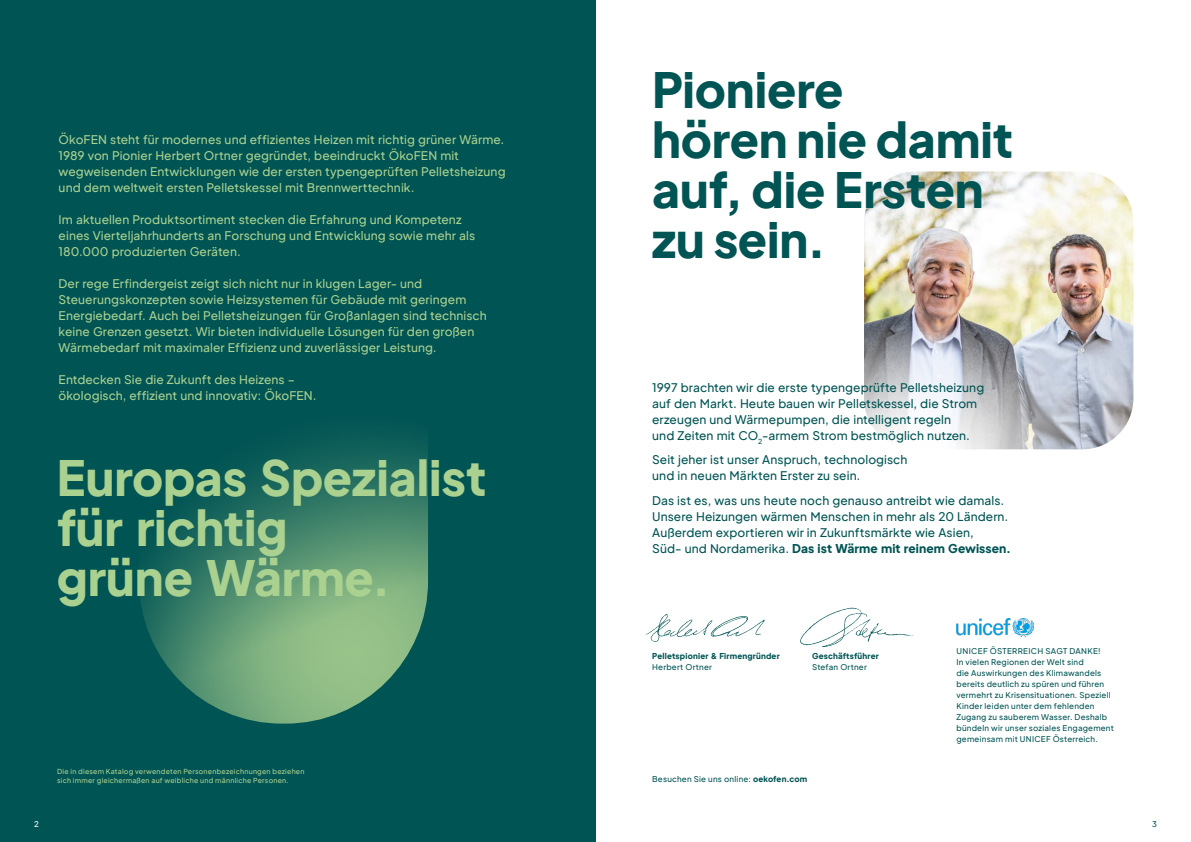
<style>
.page{position:relative;width:1191px;height:842px;background:#fff}
.page>*{position:absolute;margin:0;border:0;box-sizing:border-box;transform-origin:0 0}
.t1{font:800 48px/50px "Plus Jakarta Sans";letter-spacing:-.005em;color:#005454}
.t2{font:800 48px/50px "Plus Jakarta Sans";letter-spacing:-.005em;color:#abd190}
.t3{font:500 12px/16px "Plus Jakarta Sans";letter-spacing:.005em;color:#abd190}
.t4{font:500 12px/16px "Plus Jakarta Sans";letter-spacing:.005em;color:#005454}
.t5{font:500 8px/11px "Plus Jakarta Sans";letter-spacing:.025em;color:#005454}
.t6{font:800 8px "Plus Jakarta Sans";letter-spacing:.02em;color:#005454}
.t7{font:500 8px "Plus Jakarta Sans";color:#fff}
.t8{font:500 7px/9px "Plus Jakarta Sans";letter-spacing:.03em;color:#abd190}
.s1{font-weight:800}
</style>
<div class="page">
<div style="left:0;top:0;width:595px;height:842px;background:#005454"></div>
<svg style="left:140px;top:436px;width:288px;height:288px"></svg>
<img style="left:645px;top:614px;width:120px;height:27px">
<img style="left:800px;top:611px;width:113px;height:36px">
<img style="left:864px;top:171px;width:269px;height:276px">
<svg style="left:729px;top:319px;width:373px;height:306px"></svg>
<img style="left:956px;top:618px;width:77px;height:20px">
<p class="t3" style="left:59px;top:131px;width:448px">ÖkoFEN steht für modernes und effizientes Heizen mit richtig grüner Wärme.<br>1989 von Pionier Herbert Ortner gegründet, beeindruckt ÖkoFEN mit wegweisenden Entwicklungen wie der ersten typengeprüften Pelletsheizung und dem weltweit ersten Pelletskessel mit Brennwerttechnik.</p>
<p class="t3" style="left:59px;top:210px;width:418px">Im aktuellen Produktsortiment stecken die Erfahrung und Kompetenz eines Vierteljahrhunderts an Forschung und Entwicklung sowie mehr als<br>180.000 produzierten Geräten.</p>
<p class="t3" style="left:59px;top:274px;width:430px">Der rege Erfindergeist zeigt sich nicht nur in klugen Lager- und Steuerungskonzepten sowie Heizsystemen für Gebäude mit geringem Energiebedarf. Auch bei Pelletsheizungen für Großanlagen sind technisch keine Grenzen gesetzt. Wir bieten individuelle Lösungen für den großen Wärmebedarf mit maximaler Effizienz und zuverlässiger Leistung.</p>
<p class="t3" style="left:59px;top:370px;width:259px">Entdecken Sie die Zukunft des Heizens – ökologisch, effizient und innovativ: ÖkoFEN.</p>
<h1 class="t2" style="left:57px;top:446px;width:431px">Europas Spezialist für richtig<br>grüne Wärme.</h1>
<p class="t7" style="left:34px;top:817px;width:6px">2</p>
<p class="t8" style="left:57px;top:766px;width:249px">Die in diesem Katalog verwendeten Personenbezeichnungen beziehen sich immer gleichermaßen auf weibliche und männliche Personen.</p>
<h1 class="t1" style="left:652px;top:58px;width:362px">Pioniere<br>hören nie damit auf, die Ersten zu sein.</h1>
<p class="t4" style="left:652px;top:378px;width:333px">1997 brachten wir die erste typengeprüfte Pelletsheizung auf den Markt. Heute bauen wir Pelletskessel, die Strom erzeugen und Wärmepumpen, die intelligent regeln<br>und Zeiten mit CO<sub>2</sub>-armem Strom bestmöglich nutzen.</p>
<p class="t4" style="left:652px;top:450px;width:257px">Seit jeher ist unser Anspruch, technologisch und in neuen Märkten Erster zu sein.</p>
<p class="t4" style="left:652px;top:491px;width:360px">Das ist es, was uns heute noch genauso antreibt wie damals.<br>Unsere Heizungen wärmen Menschen in mehr als 20 Ländern.<br>Außerdem exportieren wir in Zukunftsmärkte wie Asien,<br>Süd- und Nordamerika. <span class="s1">Das ist Wärme mit reinem Gewissen.</span></p>
<p class="t6" style="left:652px;top:648px;width:129px">Pelletspionier &amp; Firmengründer</p>
<p class="t5" style="left:652px;top:660px;width:61px">Herbert Ortner</p>
<p class="t6" style="left:812px;top:648px;width:68px">Geschäftsführer</p>
<p class="t5" style="left:812px;top:660px;width:56px">Stefan Ortner</p>
<p class="t5" style="left:652px;top:772px;width:157px">Besuchen Sie uns online: <span class="s1">oekofen.com</span></p>
<p class="t5" style="left:956px;top:644px;width:159px">UNICEF ÖSTERREICH SAGT DANKE!<br>In vielen Regionen der Welt sind<br>die Auswirkungen des Klimawandels bereits deutlich zu spüren und führen vermehrt zu Krisensituationen. Speziell Kinder leiden unter dem fehlenden Zugang zu sauberem Wasser. Deshalb bündeln wir unser soziales Engagement gemeinsam mit UNICEF Österreich.</p>
<p class="t5" style="left:1152px;top:818px;width:6px">3</p>
</div>
